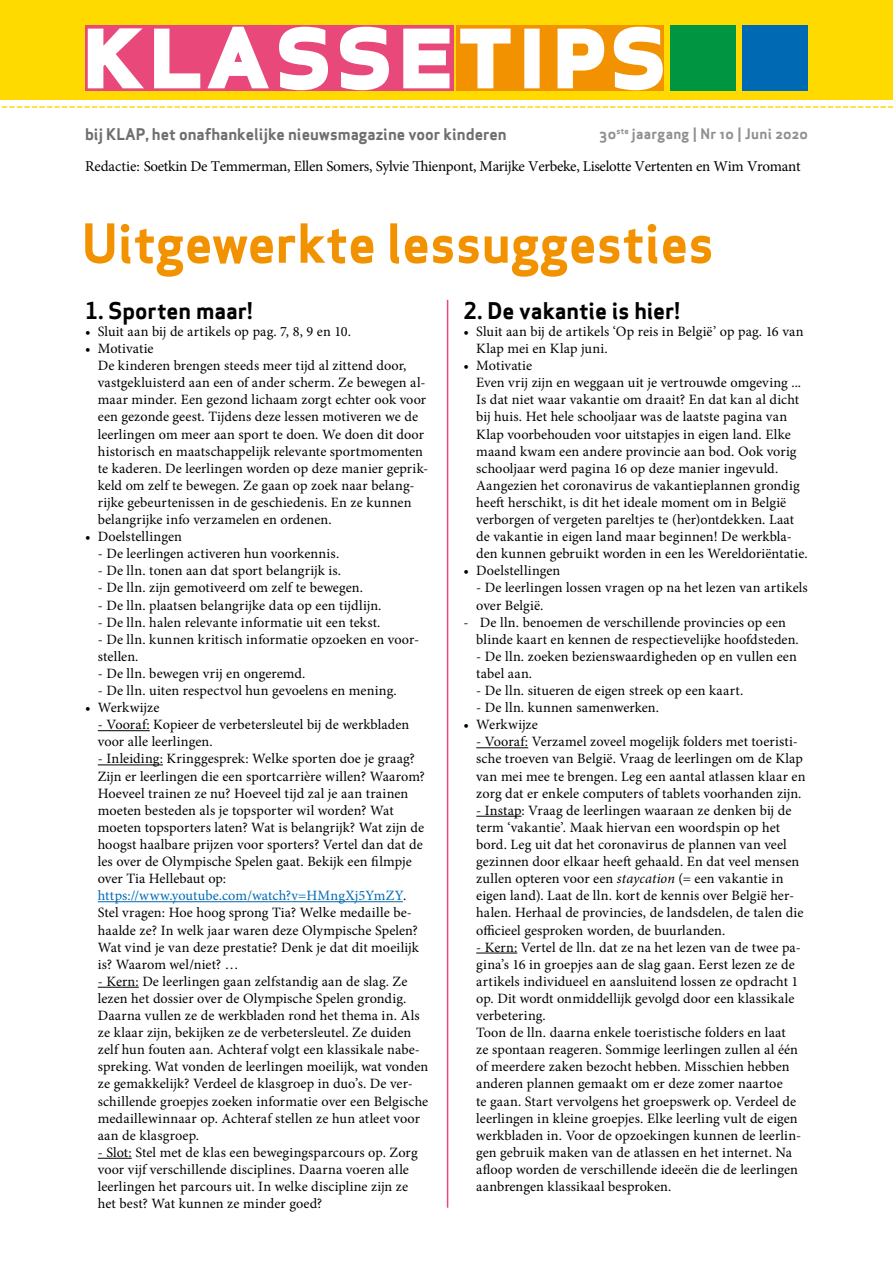
<style>
.page{position:relative;width:893px;height:1263px;background:#fff}
.page>*{position:absolute;margin:0;border:0;box-sizing:border-box;transform-origin:0 0}
.t1{font:52.5px "Apex Sans Bold ST";color:#f39200}
.t2{font:22.5px "Apex Sans Bold T";letter-spacing:-.005em;color:#000}
.t3{font:15.75px "Apex Sans Bold ST";color:#706f6f}
.t4{font:15px "Minion Pro";letter-spacing:-.02em;color:#000}
.t5{font:14.25px/17.1px "Minion Pro";letter-spacing:.005em;color:#000}
.t6{font:14.1px "Apex Sans Bold ST";letter-spacing:.02em;color:#909090}
.s1{color:#0069b4}
.s2{font-style:italic}
</style>
<div class="page">
<hr style="left:98px;top:730px;width:52px;height:1px;background:#000">
<hr style="left:98px;top:764px;width:65px;height:1px;background:#000">
<hr style="left:98px;top:901px;width:305px;height:1px;background:#0069b4">
<hr style="left:98px;top:987px;width:41px;height:1px;background:#000">
<hr style="left:98px;top:1158px;width:34px;height:1px;background:#000">
<hr style="left:476px;top:747px;width:52px;height:1px;background:#000">
<hr style="left:476px;top:816px;width:45px;height:1px;background:#000">
<hr style="left:476px;top:953px;width:41px;height:1px;background:#000">
<hr style="left:447px;top:300px;width:1px;height:908px;background:#e9487b">
<div style="left:0;top:0;width:893px;height:100px;background:#ffda00"></div>
<svg style="left:85px;top:25px;width:368px;height:66px"></svg>
<div style="left:457px;top:25px;width:207px;height:66px;background:#f39200"></div>
<div style="left:670px;top:25px;width:66px;height:66px;background:#009641"></div>
<div style="left:742px;top:25px;width:66px;height:66px;background:#0069b4"></div>
<svg style="left:88px;top:27px;width:575px;height:63px"></svg>
<svg style="left:1px;top:106px;width:892px;height:2px;background:#ffea72"></svg>
<p class="t6" style="left:600px;top:124px;width:210px">30<sup>ste</sup> jaargang | Nr 10 | Juni 2020</p>
<p class="t3" style="left:85px;top:124px;width:423px">bij KLAP, het onafhankelijke nieuwsmagazine voor kinderen</p>
<p class="t4" style="left:85px;top:156px;width:717px">Redactie: Soetkin De Temmerman, Ellen Somers, Sylvie Thienpont, Marijke Verbeke, Liselotte Vertenten en Wim Vromant</p>
<h1 class="t1" style="left:82px;top:209px;width:634px">Uitgewerkte lessuggesties</h1>
<h2 class="t2" style="left:85px;top:296px;width:169px">1. Sporten maar!</h2>
<p class="t5" style="left:85px;top:323px;width:267px">• Sluit aan bij de artikels op pag. 7, 8, 9 en 10.</p>
<p class="t5" style="left:98px;top:340px;width:332px;text-indent:-13px">• Motivatie<br>De kinderen brengen steeds meer tijd al zittend door, vastgekluisterd aan een of ander scherm. Ze bewegen al&shy;maar minder. Een gezond lichaam zorgt echter ook voor een gezonde geest. Tijdens deze lessen motiveren we de leerlingen om meer aan sport te doen. We doen dit door historisch en maatschappelijk relevante sportmomenten te kaderen. De leerlingen worden op deze manier geprik&shy;keld om zelf te bewegen. Ze gaan op zoek naar belang&shy;rijke gebeurtenissen in de geschiedenis. En ze kunnen belangrijke info verzamelen en ordenen.</p>
<p class="t5" style="left:85px;top:528px;width:98px">• Doelstellingen</p>
<p class="t5" style="left:98px;top:545px;width:243px">- De leerlingen activeren hun voorkennis.</p>
<p class="t5" style="left:98px;top:562px;width:245px">- De lln. tonen aan dat sport belangrijk is.</p>
<p class="t5" style="left:98px;top:579px;width:267px">- De lln. zijn gemotiveerd om zelf te bewegen.</p>
<p class="t5" style="left:98px;top:596px;width:285px">- De lln. plaatsen belangrijke data op een tijdlijn.</p>
<p class="t5" style="left:98px;top:614px;width:284px">- De lln. halen relevante informatie uit een tekst.</p>
<p class="t5" style="left:98px;top:631px;width:323px">- De lln. kunnen kritisch informatie opzoeken en voor&shy;stellen.</p>
<p class="t5" style="left:98px;top:665px;width:209px">- De lln. bewegen vrij en ongeremd.</p>
<p class="t5" style="left:98px;top:682px;width:300px">- De lln. uiten respectvol hun gevoelens en mening.</p>
<p class="t5" style="left:85px;top:699px;width:76px">• Werkwijze</p>
<p class="t5" style="left:98px;top:716px;width:313px">- Vooraf: Kopieer de verbetersleutel bij de werkbladen voor alle leerlingen.</p>
<p class="t5" style="left:98px;top:750px;width:329px">- Inleiding: Kringgesprek: Welke sporten doe je graag?<br>Zijn er leerlingen die een sportcarrière willen? Waarom?<br>Hoeveel trainen ze nu? Hoeveel tijd zal je aan trainen moeten besteden als je topsporter wil worden? Wat moeten topsporters laten? Wat is belangrijk? Wat zijn de hoogst haalbare prijzen voor sporters? Vertel dan dat de les over de Olympische Spelen gaat. Bekijk een filmpje over Tia Hellebaut op: <span class="s1">https://www.youtube.com/watch?v=HMngXj5YmZY</span>.<br>Stel vragen: Hoe hoog sprong Tia? Welke medaille be&shy;haalde ze? In welk jaar waren deze Olympische Spelen?<br>Wat vind je van deze prestatie? Denk je dat dit moeilijk is? Waarom wel/niet? …</p>
<p class="t5" style="left:98px;top:973px;width:332px">- Kern: De leerlingen gaan zelfstandig aan de slag. Ze lezen het dossier over de Olympische Spelen grondig.<br>Daarna vullen ze de werkbladen rond het thema in. Als ze klaar zijn, bekijken ze de verbetersleutel. Ze duiden zelf hun fouten aan. Achteraf volgt een klassikale nabe&shy;spreking. Wat vonden de leerlingen moeilijk, wat vonden ze gemakkelijk? Verdeel de klasgroep in duo’s. De ver&shy;schillende groepjes zoeken informatie over een Belgische medaillewinnaar op. Achteraf stellen ze hun atleet voor aan de klasgroep.</p>
<p class="t5" style="left:98px;top:1144px;width:321px">- Slot: Stel met de klas een bewegingsparcours op. Zorg voor vijf verschillende disciplines. Daarna voeren alle leerlingen het parcours uit. In welke discipline zijn ze het best? Wat kunnen ze minder goed?</p>
<h2 class="t2" style="left:463px;top:296px;width:218px">2. De vakantie is hier!</h2>
<p class="t5" style="left:476px;top:323px;width:329px;text-indent:-13px">• Sluit aan bij de artikels ‘Op reis in België’ op pag. 16 van<br>Klap mei en Klap juni.</p>
<p class="t5" style="left:476px;top:357px;width:333px;text-indent:-13px">• Motivatie<br>Even vrij zijn en weggaan uit je vertrouwde omgeving ...<br>Is dat niet waar vakantie om draait? En dat kan al dicht bij huis. Het hele schooljaar was de laatste pagina van Klap voorbehouden voor uitstapjes in eigen land. Elke maand kwam een andere provincie aan bod. Ook vorig schooljaar werd pagina 16 op deze manier ingevuld.<br>Aangezien het coronavirus de vakantieplannen grondig heeft herschikt, is dit het ideale moment om in België verborgen of vergeten pareltjes te (her)ontdekken. Laat de vakantie in eigen land maar beginnen! De werkbla&shy;den kunnen gebruikt worden in een les Wereldoriëntatie.</p>
<p class="t5" style="left:463px;top:562px;width:98px">• Doelstellingen</p>
<p class="t5" style="left:476px;top:579px;width:333px">- De leerlingen lossen vragen op na het lezen van artikels over België.</p>
<p class="t5" style="left:476px;top:614px;width:324px;text-indent:-13px">- De lln. benoemen de verschillende provincies op een blinde kaart en kennen de respectievelijke hoofdsteden.</p>
<p class="t5" style="left:476px;top:648px;width:322px">- De lln. zoeken bezienswaardigheden op en vullen een tabel aan.</p>
<p class="t5" style="left:476px;top:682px;width:269px">- De lln. situeren de eigen streek op een kaart.</p>
<p class="t5" style="left:476px;top:699px;width:184px">- De lln. kunnen samenwerken.</p>
<p class="t5" style="left:463px;top:716px;width:76px">• Werkwijze</p>
<p class="t5" style="left:476px;top:733px;width:331px">- Vooraf: Verzamel zoveel mogelijk folders met toeristi&shy;sche troeven van België. Vraag de leerlingen om de Klap van mei mee te brengen. Leg een aantal atlassen klaar en zorg dat er enkele computers of tablets voorhanden zijn.</p>
<p class="t5" style="left:476px;top:802px;width:329px">- Instap: Vraag de leerlingen waaraan ze denken bij de term ‘vakantie’. Maak hiervan een woordspin op het bord. Leg uit dat het coronavirus de plannen van veel gezinnen door elkaar heeft gehaald. En dat veel mensen zullen opteren voor een <span class="s2">staycation</span> (= een vakantie in eigen land). Laat de lln. kort de kennis over België her&shy;halen. Herhaal de provincies, de landsdelen, de talen die officieel gesproken worden, de buurlanden.</p>
<p class="t5" style="left:476px;top:938px;width:326px">- Kern: Vertel de lln. dat ze na het lezen van de twee pa&shy;gina’s 16 in groepjes aan de slag gaan. Eerst lezen ze de artikels individueel en aansluitend lossen ze opdracht 1 op. Dit wordt onmiddellijk gevolgd door een klassikale verbetering.<br>Toon de lln. daarna enkele toeristische folders en laat ze spontaan reageren. Sommige leerlingen zullen al één of meerdere zaken bezocht hebben. Misschien hebben anderen plannen gemaakt om er deze zomer naartoe<br>te gaan. Start vervolgens het groepswerk op. Verdeel de leerlingen in kleine groepjes. Elke leerling vult de eigen werkbladen in. Voor de opzoekingen kunnen de leerlin&shy;gen gebruik maken van de atlassen en het internet. Na afloop worden de verschillende ideeën die de leerlingen aanbrengen klassikaal besproken.</p>
</div>
